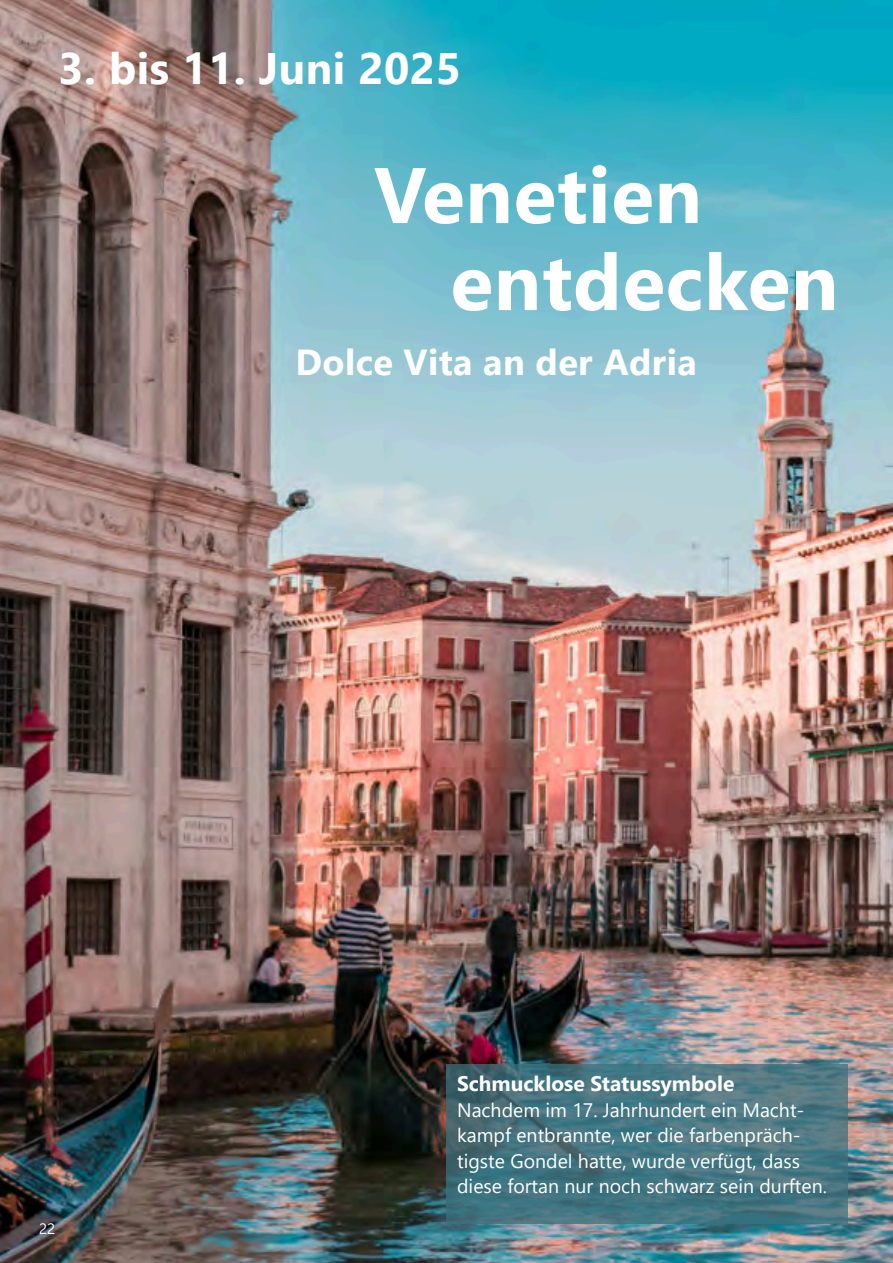
<style>
.page{position:relative;width:893px;height:1263px;background:#fff}
.page>*{position:absolute;margin:0;border:0;box-sizing:border-box;transform-origin:0 0}
.t1{font:700 78.45px "Segoe UI";letter-spacing:.01em;color:#fff}
.t2{font:700 43.95px "Segoe UI";letter-spacing:.01em;color:#fff}
.t3{font:700 36.15px "Segoe UI";letter-spacing:.01em;color:#fff}
.t4{font:700 21px "Segoe UI";color:#fff}
.t5{font:19.5px "Segoe UI";color:#fff}
.t6{font:15px "Segoe UI";color:#fff}
</style>
<div class="page">
<img style="left:0;top:0;width:893px;height:1263px">
<div style="left:446px;top:1064px;width:402px;height:160px;background:#3c707c;opacity:.75"></div>
<p class="t2" style="left:58px;top:52px;width:404px">3. bis 11. Juni 2025</p>
<p class="t1" style="left:374px;top:166px;width:329px">Venetien</p>
<p class="t1" style="left:450px;top:253px;width:389px">entdecken</p>
<p class="t3" style="left:296px;top:348px;width:403px">Dolce Vita an der Adria</p>
<p class="t6" style="left:39px;top:1223px;width:18px">22</p>
<p class="t4" style="left:457px;top:1076px;width:279px">Schmucklose Statussymbole</p>
<p class="t5" style="left:457px;top:1103px;width:349px">Nachdem im 17. Jahrhundert ein Macht-</p>
<p class="t5" style="left:457px;top:1128px;width:345px">kampf entbrannte, wer die farbenpräch-</p>
<p class="t5" style="left:457px;top:1154px;width:344px">tigste Gondel hatte, wurde verfügt, dass</p>
<p class="t5" style="left:457px;top:1179px;width:371px">diese fortan nur noch schwarz sein durften.</p>
</div>
